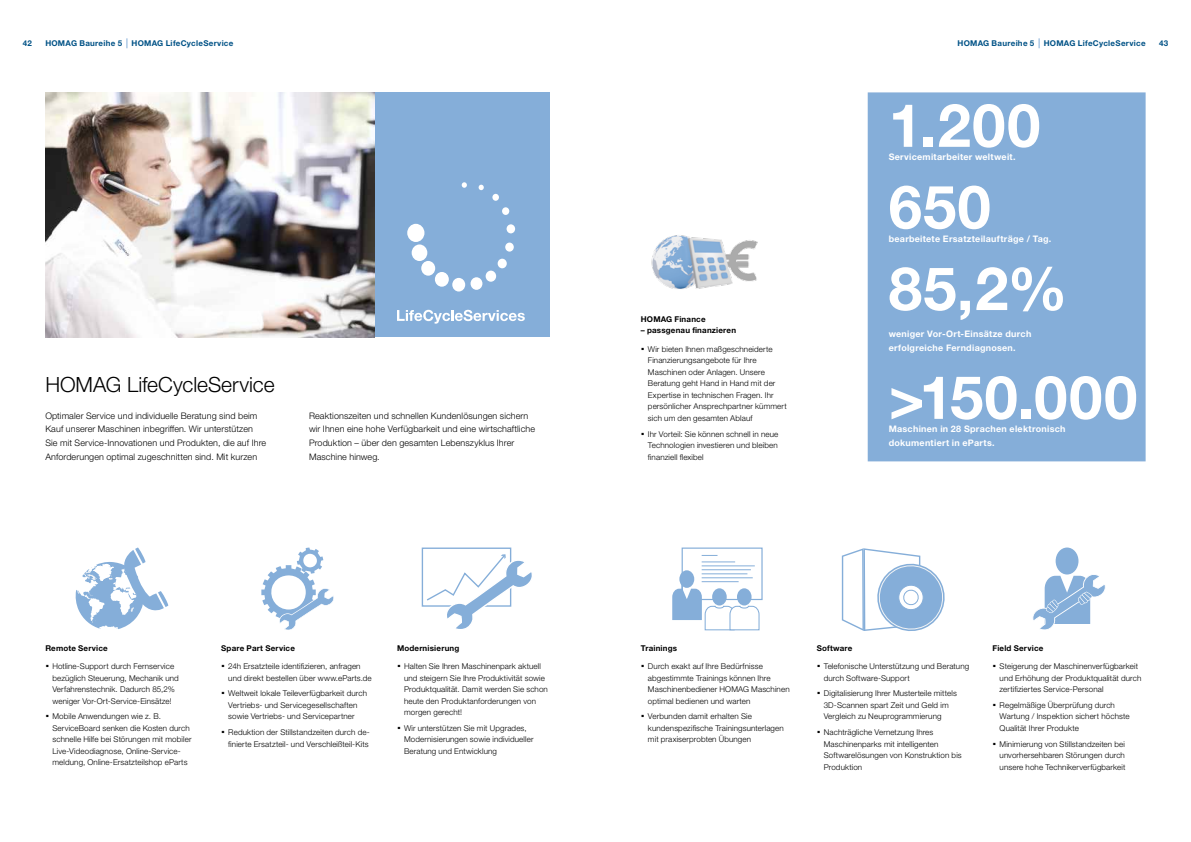
<style>
.page{position:relative;width:1191px;height:842px;background:#fff}
.page>*{position:absolute;margin:0;border:0;box-sizing:border-box;transform-origin:0 0}
.t1{font:700 60px/81.6px "Helvetica Neue LTW1 G";letter-spacing:.02em;color:#fff}
.t2{font:300 21px "Helvetica Neue LTW1 G";color:#000}
.t3{font:300 9px/13.6px "Helvetica Neue LTW1 G";letter-spacing:.01em;color:#000}
.t4{font:700 9px/13.6px "Helvetica Neue LTW1 G";letter-spacing:.03em;color:#fff}
.t5{font:300 8px/11.5px "Helvetica Neue LTW1 G";letter-spacing:.015em;color:#000}
.t6{font:700 8px "Helvetica Neue LTW1 G";letter-spacing:.025em;color:#000}
.t7{font:700 8px "Helvetica Neue LTW1 G";letter-spacing:.035em;color:#005286}
.s1{font-weight:700;font-size:14px}
</style>
<div class="page">
<div style="left:374px;top:92px;width:176px;height:245px;background:#85aed9"></div>
<img style="left:651px;top:235px;width:107px;height:54px">
<svg style="left:672px;top:547px;width:90px;height:83px"></svg>
<svg style="left:842px;top:548px;width:102px;height:83px"></svg>
<svg style="left:422px;top:547px;width:110px;height:82px"></svg>
<img style="left:45px;top:92px;width:329px;height:245px">
<svg style="left:76px;top:547px;width:92px;height:82px"></svg>
<svg style="left:261px;top:547px;width:73px;height:83px"></svg>
<div style="left:1055px;top:547px;width:23px;height:27px;background:#85aed9;border-radius:50%"></div>
<svg style="left:1033px;top:574px;width:72px;height:56px"></svg>
<div style="left:867px;top:92px;width:278px;height:369px;background:#85aed9"></div>
<svg style="left:397px;top:310px;width:128px;height:14px"></svg>
<div style="left:407px;top:224px;width:17px;height:18px;background:#fff;border-radius:50%"></div>
<div style="left:412px;top:244px;width:15px;height:17px;background:#fff;border-radius:50%"></div>
<div style="left:421px;top:261px;width:14px;height:15px;background:#fff;border-radius:50%"></div>
<div style="left:435px;top:272px;width:14px;height:15px;background:#fff;border-radius:50%"></div>
<div style="left:452px;top:278px;width:13px;height:13px;background:#fff;border-radius:50%"></div>
<div style="left:470px;top:277px;width:12px;height:13px;background:#fff;border-radius:50%"></div>
<div style="left:485px;top:271px;width:11px;height:11px;background:#fff;border-radius:50%"></div>
<div style="left:497px;top:259px;width:10px;height:9px;background:#fff;border-radius:50%"></div>
<div style="left:505px;top:243px;width:9px;height:9px;background:#fff;border-radius:50%"></div>
<div style="left:506px;top:224px;width:9px;height:9px;background:#fff;border-radius:50%"></div>
<div style="left:502px;top:207px;width:7px;height:8px;background:#fff;border-radius:50%"></div>
<div style="left:492px;top:194px;width:7px;height:7px;background:#fff;border-radius:50%"></div>
<svg style="left:478px;top:185px;width:6px;height:5px"></svg>
<svg style="left:462px;top:182px;width:5px;height:6px"></svg>
<p class="t7" style="left:23px;top:39px;width:11px">42</p>
<p class="t7" style="left:45px;top:39px;width:190px">HOMAG Baureihe 5 HOMAG LifeCycleService</p>
<p class="t7" style="left:957px;top:39px;width:190px">HOMAG Baureihe 5 HOMAG LifeCycleService</p>
<p class="t7" style="left:1159px;top:39px;width:11px">43</p>
<h2 class="t2" style="left:45px;top:371px;width:231px">HOMAG LifeCycleService</h2>
<p class="t3" style="left:45px;top:409px;width:222px">Optimaler Service und individuelle Beratung sind beim Kauf unserer Maschinen inbegriffen. Wir unterstützen Sie mit Service-Innovationen und Produkten, die auf Ihre Anforderungen optimal zugeschnitten sind. Mit kurzen</p>
<p class="t3" style="left:309px;top:409px;width:227px">Reaktionszeiten und schnellen Kundenlösungen sichern wir Ihnen eine hohe Verfügbarkeit und eine wirtschaftliche Produktion – über den gesamten Lebenszyklus Ihrer Maschine hinweg.</p>
<p class="t6" style="left:45px;top:643px;width:64px">Remote Service</p>
<p class="t5" style="left:52px;top:660px;width:128px;text-indent:-7px"><span class="s1">·</span> Hotline-Support durch Fernservice bezüglich Steuerung, Mechanik und Verfahrenstechnik. Dadurch 85,2% weniger Vor-Ort-Service-Einsätze!</p>
<p class="t5" style="left:52px;top:711px;width:141px;text-indent:-7px"><span class="s1">·</span> Mobile Anwendungen wie z. B.<br>ServiceBoard senken die Kosten durch schnelle Hilfe bei Störungen mit mobiler Live-Videodiagnose, Online-Service&shy;meldung, Online-Ersatzteilshop eParts</p>
<p class="t6" style="left:221px;top:643px;width:75px">Spare Part Service</p>
<p class="t5" style="left:228px;top:660px;width:145px;text-indent:-7px"><span class="s1">·</span> 24h Ersatzteile identifizieren, anfragen und direkt bestellen über www.eParts.de</p>
<p class="t5" style="left:228px;top:688px;width:140px;text-indent:-7px"><span class="s1">·</span> Weltweit lokale Teileverfügbarkeit durch<br>Vertriebs- und Servicegesellschaften sowie Vertriebs- und Servicepartner</p>
<p class="t5" style="left:221px;top:727px;width:149px;text-align:right"><span class="s1">·</span> Reduktion der Stillstandzeiten durch de&shy;finierte Ersatzteil- und Verschleißteil-Kits</p>
<p class="t6" style="left:397px;top:643px;width:64px">Modernisierung</p>
<p class="t5" style="left:404px;top:660px;width:145px;text-indent:-7px"><span class="s1">·</span> Halten Sie Ihren Maschinenpark aktuell und steigern Sie Ihre Produktivität sowie Produktqualität. Damit werden Sie schon heute den Produktanforderungen von morgen gerecht!</p>
<p class="t5" style="left:404px;top:722px;width:131px;text-indent:-7px"><span class="s1">·</span> Wir unterstützen Sie mit Upgrades,<br>Modernisierungen sowie individueller<br>Beratung und Entwicklung</p>
<p class="t6" style="left:641px;top:314px;width:66px">HOMAG Finance</p>
<p class="t6" style="left:641px;top:325px;width:97px">– passgenau finanzieren</p>
<p class="t5" style="left:648px;top:343px;width:140px;text-indent:-7px"><span class="s1">·</span> Wir bieten Ihnen maßgeschneiderte Finanzierungsangebote für Ihre Maschinen oder Anlagen. Unsere Beratung geht Hand in Hand mit der Expertise in technischen Fragen. Ihr persönlicher Ansprechpartner kümmert sich um den gesamten Ablauf</p>
<p class="t5" style="left:648px;top:428px;width:132px;text-align:justify;text-indent:-7px"><span class="s1">·</span> Ihr Vorteil: Sie können schnell in neue Technologien investieren und bleiben finanziell flexibel</p>
<h1 class="t1" style="left:888px;top:84px;width:153px">1.200</h1>
<p class="t4" style="left:888px;top:150px;width:128px">Servicemitarbeiter weltweit.</p>
<h1 class="t1" style="left:888px;top:166px;width:180px">650<br>85,2%</h1>
<p class="t4" style="left:888px;top:327px;width:144px">weniger Vor-Ort-Einsätze durch erfolgreiche Ferndiagnosen.</p>
<h1 class="t1" style="left:888px;top:356px;width:250px">&gt;150.000</h1>
<p class="t4" style="left:888px;top:422px;width:178px">Maschinen in 28 Sprachen elektronisch dokumentiert in eParts.</p>
<p class="t4" style="left:888px;top:232px;width:164px">bearbeitete Ersatzteilaufträge / Tag.</p>
<p class="t6" style="left:641px;top:643px;width:38px">Trainings</p>
<p class="t5" style="left:648px;top:660px;width:143px;text-indent:-7px"><span class="s1">·</span> Durch exakt auf Ihre Bedürfnisse abgestimmte Trainings können Ihre Maschinenbediener HOMAG Maschinen optimal bedienen und warten</p>
<p class="t5" style="left:648px;top:711px;width:137px;text-indent:-7px"><span class="s1">·</span> Verbunden damit erhalten Sie kundenspezifische Trainingsunterlagen mit praxiserprobten Übungen</p>
<p class="t6" style="left:816px;top:643px;width:37px">Software</p>
<p class="t5" style="left:823px;top:660px;width:147px;text-indent:-7px"><span class="s1">·</span> Telefonische Unterstützung und Beratung durch Software-Support</p>
<p class="t5" style="left:823px;top:688px;width:135px;text-indent:-7px"><span class="s1">·</span> Digitalisierung Ihrer Musterteile mittels<br>3D-Scannen spart Zeit und Geld im<br>Vergleich zu Neuprogrammierung</p>
<p class="t5" style="left:823px;top:727px;width:139px;text-indent:-7px"><span class="s1">·</span> Nachträgliche Vernetzung Ihres<br>Maschinenparks mit intelligenten<br>Softwarelösungen von Konstruktion bis<br>Produktion</p>
<p class="t6" style="left:992px;top:643px;width:52px">Field Service</p>
<p class="t5" style="left:999px;top:660px;width:143px;text-indent:-7px"><span class="s1">·</span> Steigerung der Maschinenverfügbarkeit und Erhöhung der Produktqualität durch zertifiziertes Service-Personal</p>
<p class="t5" style="left:999px;top:699px;width:131px;text-indent:-7px"><span class="s1">·</span> Regelmäßige Überprüfung durch<br>Wartung / Inspektion sichert höchste<br>Qualität Ihrer Produkte</p>
<p class="t5" style="left:999px;top:738px;width:127px;text-align:justify;text-indent:-7px"><span class="s1">·</span> Minimierung von Stillstandzeiten bei unvorhersehbaren Störungen durch unsere hohe Technikerverfügbarkeit</p>
</div>
